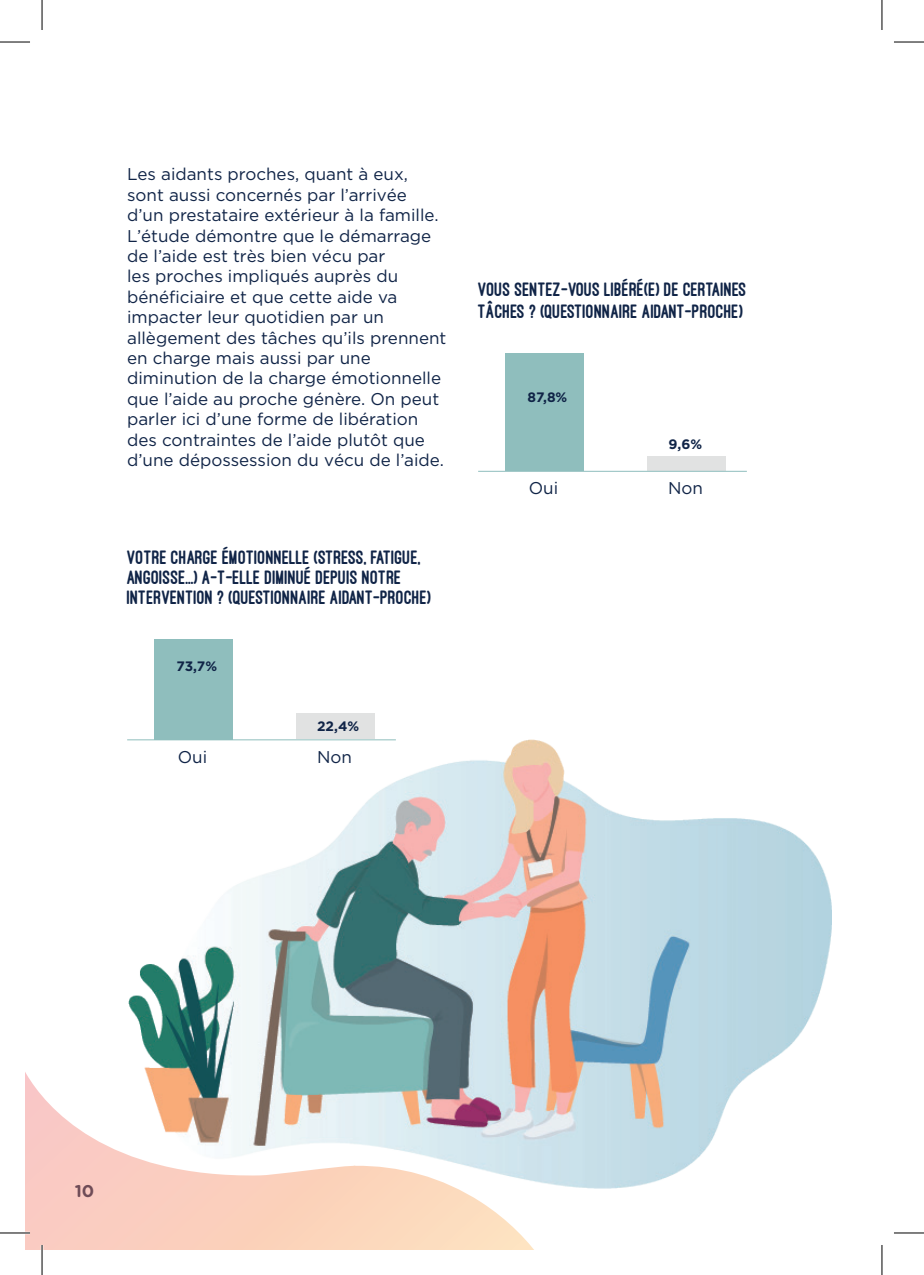
<style>
.page{position:relative;width:924px;height:1275px;background:#fff}
.page>*{position:absolute;margin:0;border:0;box-sizing:border-box;transform-origin:0 0}
.t1{font:800 20px/20px "Ostrich Sans";color:#102447}
.t2{font:17px/20.4px "Gotham";color:#102447}
.t3{font:700 17px "Gotham Rounded";color:#102447}
.t4{font:700 13.6px "Gotham";color:#102447}
</style>
<div class="page">
<div style="left:505px;top:353px;width:79px;height:118px;background:#8fbebd"></div>
<div style="left:646px;top:456px;width:79px;height:15px;background:#e1e2e2"></div>
<hr style="left:478px;top:471px;width:268px;height:1px;background:#8fbebd">
<img style="left:615px;top:812px;width:216px;height:376px">
<svg style="left:25px;top:639px;width:590px;height:611px"></svg>
<hr style="left:0;top:1231px;width:30px;height:3px;background:#fff">
<hr style="left:41px;top:1245px;width:2px;height:30px;background:#fff">
<hr style="left:0;top:42px;width:30px;height:1px;background:#000">
<hr style="left:893px;top:42px;width:30px;height:1px;background:#000">
<hr style="left:0;top:1232px;width:30px;height:1px;background:#000">
<hr style="left:893px;top:1232px;width:30px;height:1px;background:#000">
<hr style="left:42px;top:0;width:1px;height:30px;background:#000">
<hr style="left:42px;top:1245px;width:1px;height:30px;background:#000">
<hr style="left:881px;top:0;width:1px;height:30px;background:#000">
<hr style="left:881px;top:1245px;width:1px;height:30px;background:#000">
<p class="t2" style="left:127px;top:164px;width:320px">Les aidants proches, quant à eux, sont aussi concernés par l’arrivée d’un prestataire extérieur à la famille.<br>L’étude démontre que le démarrage de l’aide est très bien vécu par<br>les proches impliqués auprès du bénéficiaire et que cette aide va impacter leur quotidien par un allègement des tâches qu’ils prennent en charge mais aussi par une diminution de la charge émotionnelle que l’aide au proche génère. On peut parler ici d’une forme de libération des contraintes de l’aide plutôt que d’une dépossession du vécu de l’aide.</p>
<p class="t1" style="left:127px;top:547px;width:305px">VOTRE CHARGE ÉMOTIONNELLE (STRESS, FATIGUE,<br>ANGOISSE...) A-T-ELLE DIMINUÉ DEPUIS NOTRE<br>INTERVENTION ? (QUESTIONNAIRE AIDANT-PROCHE)</p>
<p class="t4" style="left:176px;top:658px;width:42px">73,7%</p>
<p class="t2" style="left:178px;top:746px;width:31px">Oui</p>
<p class="t4" style="left:317px;top:718px;width:44px">22,4%</p>
<p class="t2" style="left:317px;top:746px;width:36px">Non</p>
<p class="t1" style="left:478px;top:278px;width:270px;line-height:22px">VOUS SENTEZ-VOUS LIBÉRÉ(E) DE CERTAINES<br>TÂCHES ? (QUESTIONNAIRE AIDANT-PROCHE)</p>
<p class="t4" style="left:527px;top:389px;width:41px">87,8%</p>
<p class="t2" style="left:528px;top:477px;width:31px">Oui</p>
<p class="t4" style="left:668px;top:436px;width:35px">9,6%</p>
<p class="t2" style="left:667px;top:477px;width:36px">Non</p>
<p class="t3" style="left:75px;top:1178px;width:21px">10</p>
</div>
